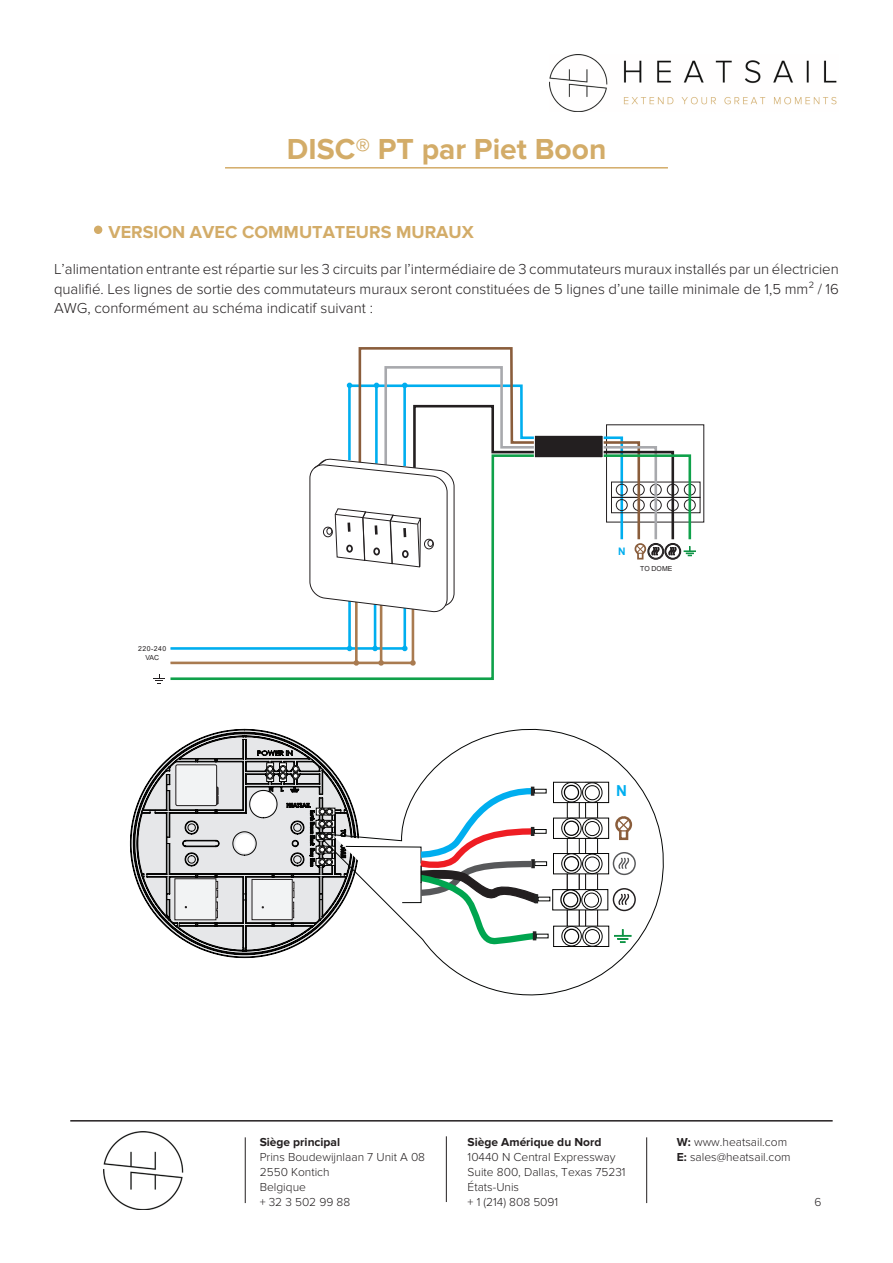
<style>
.page{position:relative;width:893px;height:1263px;background:#fff}
.page>*{position:absolute;margin:0;border:0;box-sizing:border-box;transform-origin:0 0}
.t1{font:700 30px "Proxima Nova";color:#d3ac68}
.t2{font:700 18px "Proxima Nova";color:#d3ac68}
.t3{font:700 15.15px "Arial";color:#00aeef}
.t4{font:300 15px/19.5px "Proxima Nova";color:#231f20;text-align:justify}
.t5{font:300 12px/15px "Proxima Nova";color:#231f20}
.t6{font:700 12px "Proxima Nova";color:#231f20}
.t7{font:700 10.35px "Arial";color:#00aeef}
.t8{font:6.9px/8.7px "Arial";letter-spacing:.07em;color:#231f20;text-align:center}
.t9{font:6.9px "Arial";color:#231f20}
.s1{font-weight:700}
</style>
<div class="page">
<img style="left:103px;top:1131px;width:81px;height:78px">
<hr style="left:646px;top:1137px;width:1px;height:66px;background:#231f20">
<hr style="left:446px;top:1136px;width:1px;height:66px;background:#231f20">
<hr style="left:245px;top:1137px;width:1px;height:66px;background:#231f20">
<svg style="left:130px;top:729px;width:185px;height:229px"></svg>
<div style="left:292px;top:765px;width:7px;height:7px;border:1px solid #050504;border-radius:50%"></div>
<div style="left:292px;top:773px;width:7px;height:6px;background:#191918;border-radius:50%"></div>
<div style="left:292px;top:772px;width:7px;height:7px;border:1px solid #050504;border-radius:50%"></div>
<svg style="left:293px;top:766px;width:5px;height:13px"></svg>
<div style="left:215px;top:787px;width:3px;height:17px;border:1px solid #231f20"></div>
<div style="left:176px;top:765px;width:41px;height:41px;background:#f2f3f4;border-radius:2px"></div>
<div style="left:176px;top:764px;width:41px;height:42px;border:1px solid #231f20;border-radius:2px"></div>
<svg style="left:216px;top:881px;width:2px;height:37px"></svg>
<div style="left:175px;top:879px;width:41px;height:41px;background:#f2f3f4"></div>
<svg style="left:293px;top:882px;width:1px;height:36px"></svg>
<div style="left:252px;top:879px;width:40px;height:41px;background:#f2f3f4"></div>
<div style="left:252px;top:879px;width:41px;height:41px;border:1px solid #231f20"></div>
<div style="left:266px;top:762px;width:8px;height:20px;border:1px solid #050504"></div>
<div style="left:267px;top:765px;width:7px;height:7px;border:1px solid #050504;border-radius:50%"></div>
<div style="left:266px;top:772px;width:8px;height:7px;border:1px solid #050504;border-radius:50%"></div>
<svg style="left:267px;top:766px;width:6px;height:13px"></svg>
<div style="left:279px;top:762px;width:8px;height:20px;border:1px solid #050504"></div>
<div style="left:279px;top:765px;width:8px;height:7px;border:1px solid #050504;border-radius:50%"></div>
<div style="left:279px;top:772px;width:8px;height:7px;border:1px solid #050504;border-radius:50%"></div>
<svg style="left:280px;top:766px;width:6px;height:13px"></svg>
<div style="left:251px;top:791px;width:25px;height:26px;background:#fff;border-radius:50%"></div>
<div style="left:235px;top:834px;width:19px;height:19px;background:#fff;border-radius:50%"></div>
<svg style="left:315px;top:728px;width:349px;height:268px"></svg>
<div style="left:585px;top:854px;width:13px;height:92px;background:#fff"></div>
<div style="left:585px;top:853px;width:13px;height:93px;border:1px solid #231f20"></div>
<div style="left:567px;top:854px;width:12px;height:90px;background:#fff"></div>
<div style="left:567px;top:853px;width:13px;height:91px;border:1px solid #231f20"></div>
<svg style="left:554px;top:891px;width:52px;height:17px"></svg>
<div style="left:552px;top:889px;width:56px;height:21px;border:1px solid #050504"></div>
<svg style="left:561px;top:890px;width:19px;height:19px"></svg>
<div style="left:560px;top:889px;width:21px;height:21px;border:1px solid #050504;border-radius:50%"></div>
<div style="left:564px;top:893px;width:14px;height:14px;background:#fff;border-radius:50%"></div>
<div style="left:563px;top:892px;width:15px;height:15px;border:1px solid #050504;border-radius:50%"></div>
<svg style="left:582px;top:890px;width:19px;height:20px"></svg>
<div style="left:581px;top:890px;width:21px;height:20px;border:1px solid #050504;border-radius:50%"></div>
<div style="left:584px;top:893px;width:15px;height:14px;background:#fff;border-radius:50%"></div>
<div style="left:584px;top:892px;width:15px;height:16px;border:1px solid #050504;border-radius:50%"></div>
<svg style="left:555px;top:855px;width:52px;height:17px"></svg>
<div style="left:553px;top:853px;width:56px;height:21px;border:1px solid #050504"></div>
<svg style="left:562px;top:854px;width:19px;height:19px"></svg>
<div style="left:561px;top:853px;width:21px;height:21px;border:1px solid #050504;border-radius:50%"></div>
<div style="left:564px;top:857px;width:14px;height:14px;background:#fff;border-radius:50%"></div>
<div style="left:564px;top:856px;width:15px;height:15px;border:1px solid #050504;border-radius:50%"></div>
<svg style="left:583px;top:854px;width:19px;height:20px"></svg>
<div style="left:582px;top:854px;width:20px;height:20px;border:1px solid #050504;border-radius:50%"></div>
<div style="left:585px;top:857px;width:14px;height:14px;background:#fff;border-radius:50%"></div>
<div style="left:585px;top:856px;width:15px;height:15px;border:1px solid #050504;border-radius:50%"></div>
<div style="left:585px;top:818px;width:13px;height:36px;border:1px solid #050504"></div>
<div style="left:567px;top:818px;width:13px;height:36px;border:1px solid #050504"></div>
<svg style="left:555px;top:819px;width:52px;height:18px"></svg>
<div style="left:553px;top:817px;width:56px;height:22px;border:1px solid #050504"></div>
<svg style="left:562px;top:818px;width:19px;height:20px"></svg>
<div style="left:561px;top:818px;width:21px;height:20px;border:1px solid #050504;border-radius:50%"></div>
<div style="left:564px;top:821px;width:14px;height:14px;background:#fff;border-radius:50%"></div>
<div style="left:564px;top:820px;width:15px;height:16px;border:1px solid #050504;border-radius:50%"></div>
<svg style="left:583px;top:819px;width:19px;height:19px"></svg>
<div style="left:582px;top:818px;width:20px;height:21px;border:1px solid #050504;border-radius:50%"></div>
<div style="left:585px;top:821px;width:14px;height:15px;background:#fff;border-radius:50%"></div>
<div style="left:585px;top:821px;width:15px;height:15px;border:1px solid #050504;border-radius:50%"></div>
<div style="left:585px;top:782px;width:13px;height:36px;border:1px solid #050504"></div>
<div style="left:567px;top:782px;width:13px;height:36px;border:1px solid #050504"></div>
<div style="left:553px;top:782px;width:56px;height:21px;background:#fff"></div>
<div style="left:553px;top:782px;width:56px;height:21px;border:1px solid #050504"></div>
<svg style="left:561px;top:781px;width:42px;height:23px"></svg>
<div style="left:554px;top:926px;width:55px;height:20px;background:#fff"></div>
<div style="left:553px;top:926px;width:56px;height:21px;border:1px solid #050504"></div>
<svg style="left:562px;top:926px;width:19px;height:20px"></svg>
<div style="left:561px;top:926px;width:21px;height:20px;border:1px solid #050504;border-radius:50%"></div>
<div style="left:564px;top:929px;width:15px;height:14px;background:#fff;border-radius:50%"></div>
<div style="left:564px;top:929px;width:15px;height:15px;border:1px solid #050504;border-radius:50%"></div>
<svg style="left:583px;top:927px;width:19px;height:19px"></svg>
<div style="left:582px;top:926px;width:21px;height:21px;border:1px solid #050504;border-radius:50%"></div>
<div style="left:585px;top:929px;width:14px;height:15px;background:#fff;border-radius:50%"></div>
<div style="left:585px;top:929px;width:15px;height:15px;border:1px solid #050504;border-radius:50%"></div>
<div style="left:534px;top:829px;width:12px;height:4px;border:1px solid #040503"></div>
<div style="left:534px;top:789px;width:12px;height:4px;border:1px solid #040503"></div>
<div style="left:535px;top:862px;width:12px;height:4px;border:1px solid #040503"></div>
<svg style="left:345px;top:785px;width:198px;height:160px"></svg>
<svg style="left:614px;top:929px;width:17px;height:14px"></svg>
<svg style="left:613px;top:852px;width:23px;height:23px"></svg>
<div style="left:614px;top:853px;width:20px;height:21px;background:#fff;border-radius:50%"></div>
<svg style="left:618px;top:857px;width:11px;height:12px"></svg>
<svg style="left:613px;top:888px;width:23px;height:23px"></svg>
<div style="left:614px;top:889px;width:20px;height:21px;background:#fff;border-radius:50%"></div>
<svg style="left:618px;top:894px;width:11px;height:11px"></svg>
<svg style="left:614px;top:815px;width:19px;height:26px"></svg>
<img style="left:550px;top:54px;width:287px;height:57px">
<hr style="left:225px;top:167px;width:443px;height:2px;background:#d3ac68">
<hr style="left:70px;top:1120px;width:763px;height:1px;background:#231f20">
<div style="left:94px;top:226px;width:8px;height:8px;background:#d3ac68;border-radius:50%"></div>
<div style="left:611px;top:497px;width:89px;height:16px;border:1px solid #231f20"></div>
<svg style="left:358px;top:347px;width:155px;height:36px"></svg>
<svg style="left:383px;top:365px;width:130px;height:18px"></svg>
<svg style="left:170px;top:612px;width:324px;height:68px"></svg>
<svg style="left:153px;top:674px;width:12px;height:10px"></svg>
<svg style="left:378px;top:660px;width:6px;height:6px"></svg>
<hr style="left:380px;top:603px;width:2px;height:61px;background:#a97b50">
<svg style="left:354px;top:660px;width:5px;height:6px"></svg>
<hr style="left:355px;top:598px;width:3px;height:66px;background:#a97b50">
<svg style="left:309px;top:383px;width:387px;height:229px"></svg>
<div style="left:402px;top:550px;width:7px;height:8px;border:2px solid #231f20;border-radius:50%"></div>
<h1 class="t1" style="left:287px;top:131px;width:321px">DISC® PT par Piet Boon</h1>
<p class="t2" style="left:108px;top:221px;width:367px">VERSION AVEC COMMUTATEURS MURAUX</p>
<p class="t4" style="left:54px;top:260px;width:786px">L’alimentation entrante est répartie sur les 3 circuits par l’intermédiaire de 3 commutateurs muraux installés par un électricien qualifié. Les lignes de sortie des commutateurs muraux seront constituées de 5 lignes d’une taille minimale de 1,5 mm² / 16<br>AWG, conformément au schéma indicatif suivant :</p>
<p class="t8" style="left:138px;top:644px;width:30px">220-240<br>VAC</p>
<p class="t7" style="left:618px;top:544px;width:9px">N</p>
<p class="t9" style="left:640px;top:564px;width:34px">TO DOME</p>
<p class="t3" style="left:616px;top:779px;width:12px">N</p>
<p class="t6" style="left:260px;top:1135px;width:82px">Siège principal</p>
<p class="t5" style="left:260px;top:1149px;width:167px">Prins Boudewijnlaan 7 Unit A 08<br>2550 Kontich<br>Belgique<br>+ 32 3 502 99 88</p>
<p class="t6" style="left:468px;top:1135px;width:135px">Siège Amérique du Nord</p>
<p class="t5" style="left:468px;top:1149px;width:160px">10440 N Central Expressway<br>Suite 800, Dallas, Texas 75231<br>États-Unis<br>+ 1 (214) 808 5091</p>
<p class="t5" style="left:677px;top:1134px;width:115px"><span class="s1">W:</span> www.heatsail.com<br><span class="s1">E:</span> sales@heatsail.com</p>
<p class="t5" style="left:814px;top:1194px;width:9px">6</p>
</div>
